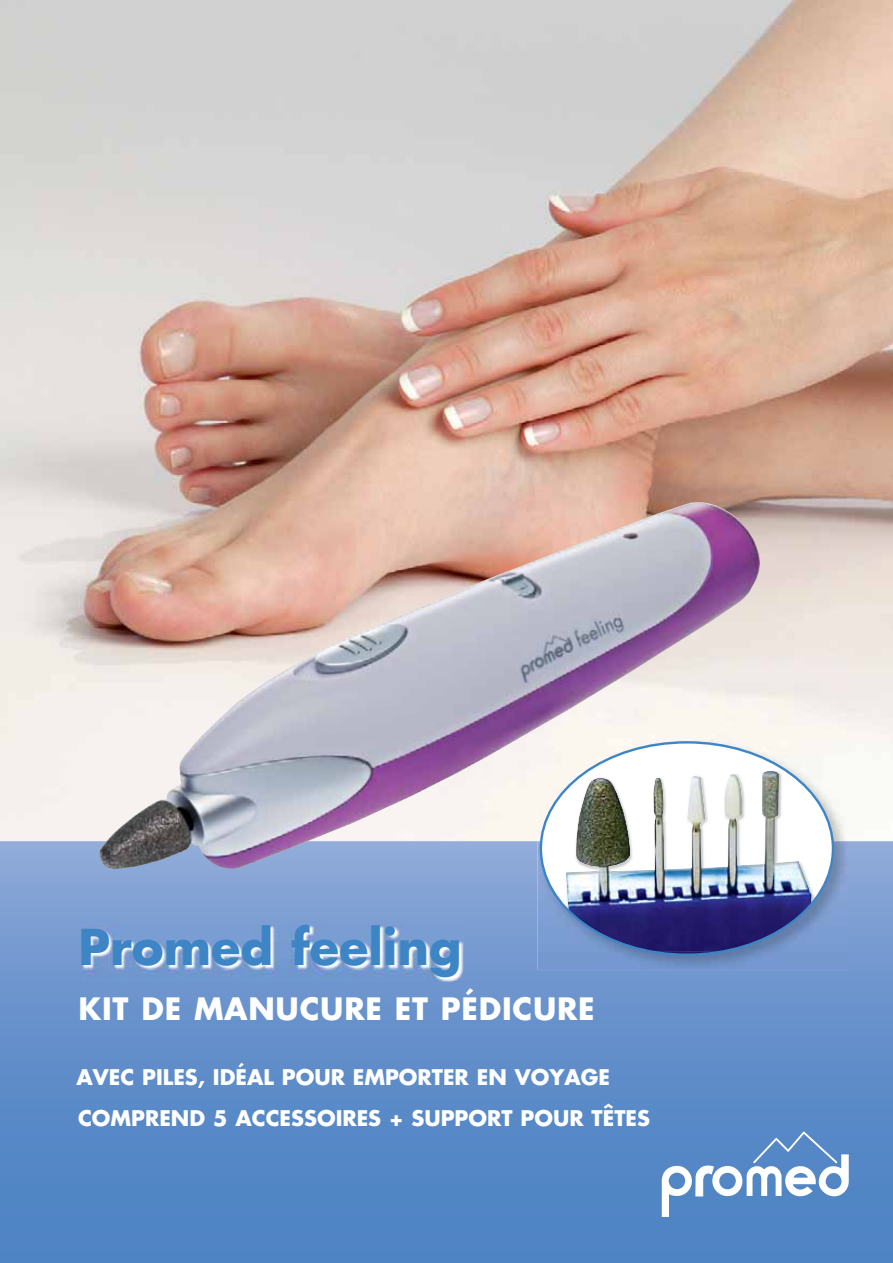
<style>
.page{position:relative;width:893px;height:1263px;background:#fff}
.page>*{position:absolute;margin:0;border:0;box-sizing:border-box;transform-origin:0 0}
.t1{font:700 48px "Futura";color:#3e85c6}
.t2{font:700 30px "Futura";letter-spacing:.025em;color:#fff}
.t3{font:700 21px/41.5px "Futura";color:#fff}
</style>
<div class="page">
<img style="left:0;top:0;width:893px;height:841px">
<svg style="left:0;top:841px;width:893px;height:422px;background:#628eca"></svg>
<img style="left:83px;top:926px;width:381px;height:56px">
<img style="left:760px;top:739px;width:88px;height:102px">
<img style="left:541px;top:864px;width:292px;height:91px">
<div style="left:541px;top:742px;width:292px;height:213px;background:#fff;border-radius:50%"></div>
<img style="left:649px;top:951px;width:76px;height:4px">
<img style="left:566px;top:771px;width:246px;height:180px">
<svg style="left:661px;top:1131px;width:189px;height:89px"></svg>
<img style="left:99px;top:502px;width:661px;height:368px">
<h1 class="t1" style="left:78px;top:925px;width:385px">Promed feeling</h1>
<h2 class="t2" style="left:79px;top:995px;width:518px">KIT DE MANUCURE ET PÉDICURE</h2>
<p class="t3" style="left:77px;top:1058px;width:575px">AVEC PILES, IDÉAL POUR EMPORTER EN VOYAGE<br>COMPREND 5 ACCESSOIRES + SUPPORT POUR TÊTES</p>
</div>
